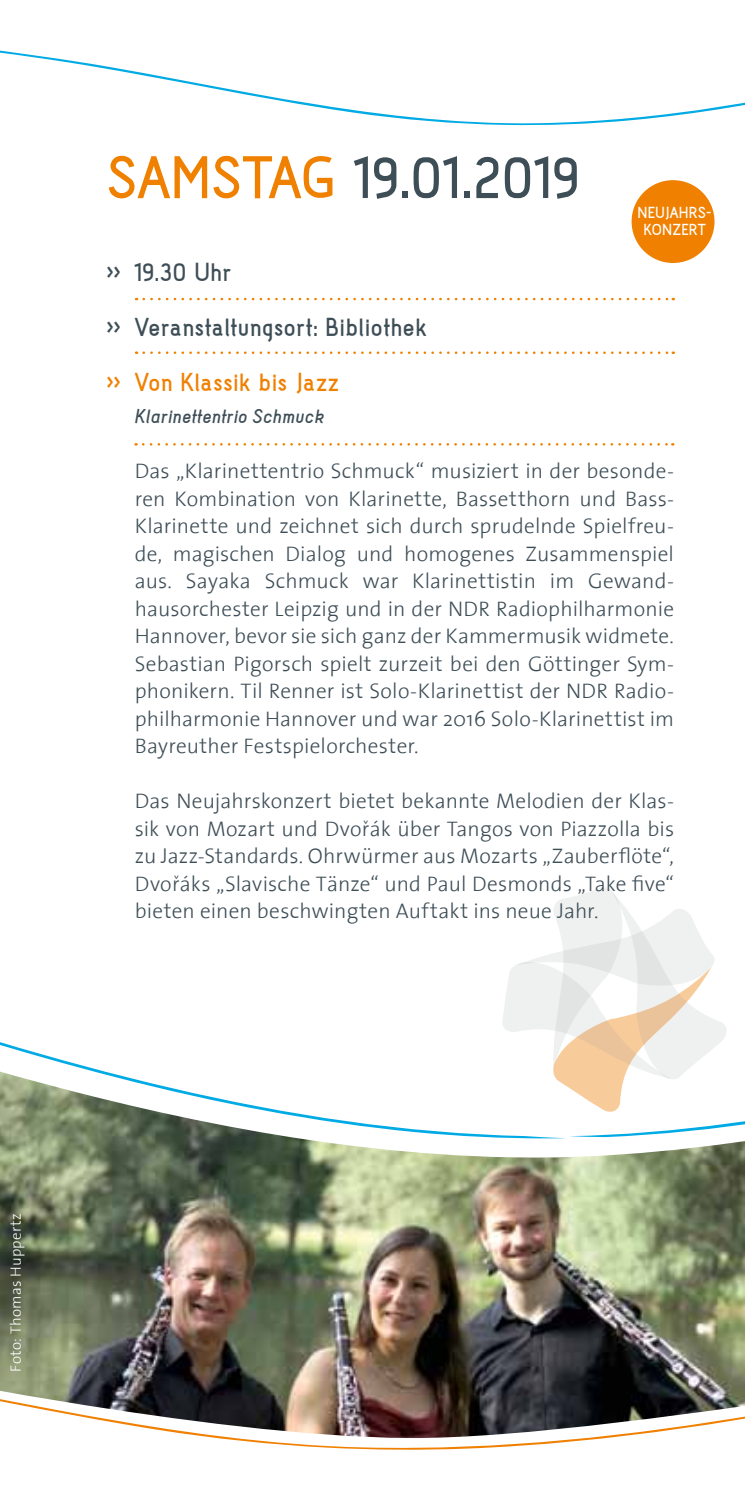
<style>
.page{position:relative;width:745px;height:1489px;background:#fff}
.page>*{position:absolute;margin:0;border:0;box-sizing:border-box;transform-origin:0 0}
.t1{font:700 75px "Acid";color:#3e4e57}
.t2{font:700 32.5px/55px "Acid";letter-spacing:.005em;color:#3e4e57}
.t3{font:700 32.5px "Acid";letter-spacing:.005em;color:#f08000}
.t4{font:italic 700 25px "Acid";letter-spacing:.005em;color:#3e4e57}
.t5{font:300 21.25px/27.5px "The Sans";letter-spacing:.01em;color:#3e4e57;text-align:justify}
.t6{font:700 20px/17.5px "Acid";letter-spacing:.01em;color:#fff}
.t7{font:300 15px "The Sans";letter-spacing:.025em;color:#fff}
.t8{font:600 10px "The Sans";color:#3e4e57}
.s1{color:#f08000}
</style>
<div class="page">
<img style="left:0;top:1157px;width:744px;height:175px">
<svg style="left:0;top:1138px;width:744px;height:19px"></svg>
<svg style="left:507px;top:887px;width:207px;height:100px"></svg>
<svg style="left:0;top:987px;width:744px;height:151px"></svg>
<svg style="left:0;top:50px;width:744px;height:76px"></svg>
<svg style="left:0;top:1332px;width:744px;height:2px"></svg>
<img style="left:0;top:1334px;width:744px;height:116px">
<svg style="left:143px;top:298px;width:530px;height:2px"></svg>
<svg style="left:143px;top:351px;width:530px;height:3px"></svg>
<svg style="left:143px;top:443px;width:529px;height:2px"></svg>
<div style="left:631px;top:180px;width:83px;height:83px;background:#f08000;border-radius:50%"></div>
<h1 class="t1" style="left:106px;top:151px;width:476px"><span class="s1">SAMSTAG</span> 19.01.2019</h1>
<p class="t6" style="left:637px;top:205px;width:75px">NEUJAHRS-<br>KONZERT</p>
<h2 class="t2" style="left:106px;top:246px;width:322px">&gt;&gt; 19.30 Uhr<br>&gt;&gt; Veranstaltungsort: Bibliothek</h2>
<h2 class="t3" style="left:106px;top:370px;width:235px">&gt;&gt; Von Klassik bis Jazz</h2>
<p class="t4" style="left:135px;top:407px;width:191px">Klarinettentrio Schmuck</p>
<p class="t5" style="left:135px;top:456px;width:540px">Das „Klarinettentrio Schmuck“ musiziert in der besonde&shy;ren Kombination von Klarinette, Bassetthorn und Bass-Klarinette und zeichnet sich durch sprudelnde Spielfreu&shy;de, magischen Dialog und homogenes Zusammenspiel aus. Sayaka Schmuck war Klarinettistin im Gewand&shy;hausorchester Leipzig und in der NDR Radiophilharmonie Hannover, bevor sie sich ganz der Kammermusik widmete.<br>Sebastian Pigorsch spielt zurzeit bei den Göttinger Sym&shy;phonikern. Til Renner ist Solo-Klarinettist der NDR Radio&shy;philharmonie Hannover und war 2016 Solo-Klarinettist im Bayreuther Festspielorchester.</p>
<p class="t5" style="left:135px;top:786px;width:540px">Das Neujahrskonzert bietet bekannte Melodien der Klas&shy;sik von Mozart und Dvorák über Tangos von Piazzolla bis zu Jazz-Standards. Ohrwürmer aus Mozarts „Zauberflöte“, Dvoráks „Slavische Tänze“ und Paul Desmonds „Take five“ bieten einen beschwingten Auftakt ins neue Jahr.</p>
<p class="t8" style="left:368px;top:828px;width:7px;rotate:180deg">^</p>
<p class="t8" style="left:179px;top:883px;width:7px;rotate:180deg">^</p>
<p class="t7" style="left:3px;top:1371px;width:160px;rotate:-90deg">Foto: Thomas Huppertz</p>
</div>
